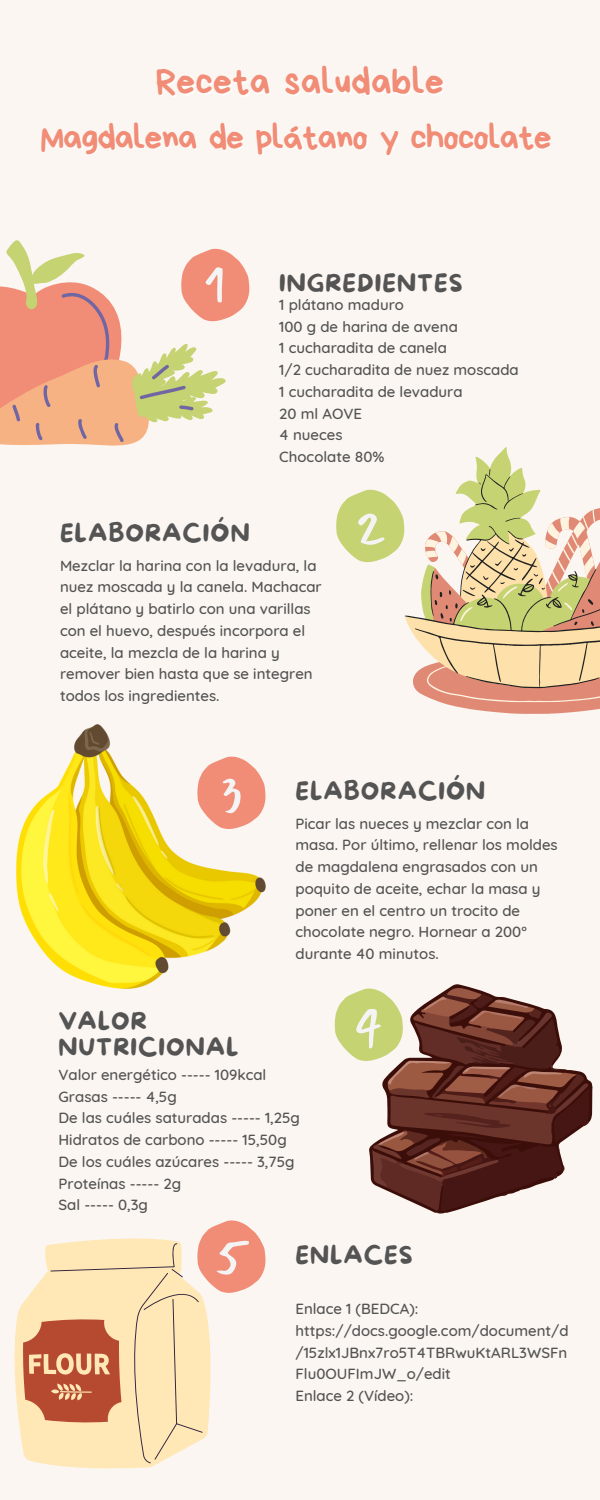
<style>
.page{position:relative;width:600px;height:1500px;background:#fbf6f1}
.page>*{position:absolute;margin:0;border:0;box-sizing:border-box;transform-origin:0 0}
.t1{font:51.2px "Mansalva";color:#f4f4f4}
.t2{font:38px "Bryndan Write";color:#f18c76}
.t3{font:35.5px "Bryndan Write";letter-spacing:-.025em;color:#f18c76}
.t4{font:24px/26.2px "More Sugar";letter-spacing:.04em;color:#545454}
.t5{font:500 15px/21.8px "Quicksand";color:#545454}
</style>
<div class="page">
<svg style="left:440px;top:702px;width:160px;height:12px;fill:#e08975"></svg>
<svg style="left:0;top:240px;width:249px;height:206px"></svg>
<svg style="left:336px;top:447px;width:264px;height:255px"></svg>
<img style="left:17px;top:724px;width:249px;height:265px">
<svg style="left:335px;top:986px;width:255px;height:228px"></svg>
<svg style="left:14px;top:1303px;width:144px;height:166px;fill:#ffe8b6"></svg>
<svg style="left:23px;top:1220px;width:243px;height:243px"></svg>
<p class="t2" style="left:156px;top:63px;width:290px">Receta saludable</p>
<p class="t3" style="left:40px;top:119px;width:513px">Magdalena de plátano y chocolate</p>
<p class="t1" style="left:204px;top:257px;width:24px">1</p>
<p class="t4" style="left:279px;top:271px;width:185px">INGREDIENTES</p>
<p class="t5" style="left:279px;top:293px;width:126px">1 plátano maduro</p>
<p class="t5" style="left:279px;top:315px;width:180px">100 g de harina de avena</p>
<p class="t5" style="left:279px;top:337px;width:169px">1 cucharadita de canela</p>
<p class="t5" style="left:279px;top:359px;width:241px">1/2 cucharadita de nuez moscada</p>
<p class="t5" style="left:279px;top:380px;width:185px">1 cucharadita de levadura</p>
<p class="t5" style="left:279px;top:402px;width:84px">20 ml AOVE</p>
<p class="t5" style="left:279px;top:424px;width:65px">4 nueces</p>
<p class="t5" style="left:279px;top:446px;width:107px">Chocolate 80%</p>
<p class="t4" style="left:60px;top:521px;width:191px">ELABORACIÓN</p>
<p class="t5" style="left:60px;top:554px;width:263px">Mezclar la harina con la levadura, la nuez moscada y la canela. Machacar el plátano y batirlo con una varillas con el huevo, después incorpora el aceite, la mezcla de la harina y remover bien hasta que se integren todos los ingredientes.</p>
<p class="t1" style="left:356px;top:498px;width:30px">2</p>
<p class="t1" style="left:221px;top:765px;width:22px">3</p>
<h2 class="t4" style="left:295px;top:779px;width:191px">ELABORACIÓN</h2>
<p class="t5" style="left:295px;top:812px;width:264px">Picar las nueces y mezclar con la masa. Por último, rellenar los moldes de magdalena engrasados con un poquito de aceite, echar la masa y poner en el centro un trocito de chocolate negro. Hornear a 200° durante 40 minutos.</p>
<p class="t1" style="left:355px;top:997px;width:30px">4</p>
<p class="t4" style="left:59px;top:1009px;width:182px">VALOR<br>NUTRICIONAL</p>
<p class="t5" style="left:59px;top:1063px;width:209px">Valor energético ----- 109kcal</p>
<p class="t5" style="left:59px;top:1085px;width:120px">Grasas ----- 4,5g</p>
<h2 class="t5" style="left:59px;top:1107px;width:243px">De las cuáles saturadas ----- 1,25g</h2>
<p class="t5" style="left:59px;top:1129px;width:230px">Hidratos de carbono ----- 15,50g</p>
<p class="t5" style="left:59px;top:1150px;width:238px">De los cuáles azúcares ----- 3,75g</p>
<p class="t5" style="left:59px;top:1172px;width:124px">Proteínas ----- 2g</p>
<p class="t5" style="left:59px;top:1194px;width:91px">Sal ----- 0,3g</p>
<h2 class="t4" style="left:295px;top:1243px;width:119px">ENLACES</h2>
<p class="t5" style="left:295px;top:1298px;width:275px">Enlace 1 (BEDCA): https://docs.google.com/document/d /15zlx1JBnx7ro5T4TBRwuKtARL3WSFn<br>Flu0OUFImJW_o/edit</p>
<p class="t5" style="left:295px;top:1385px;width:119px">Enlace 2 (Vídeo):</p>
<p class="t1" style="left:215px;top:1228px;width:35px">5</p>
</div>
